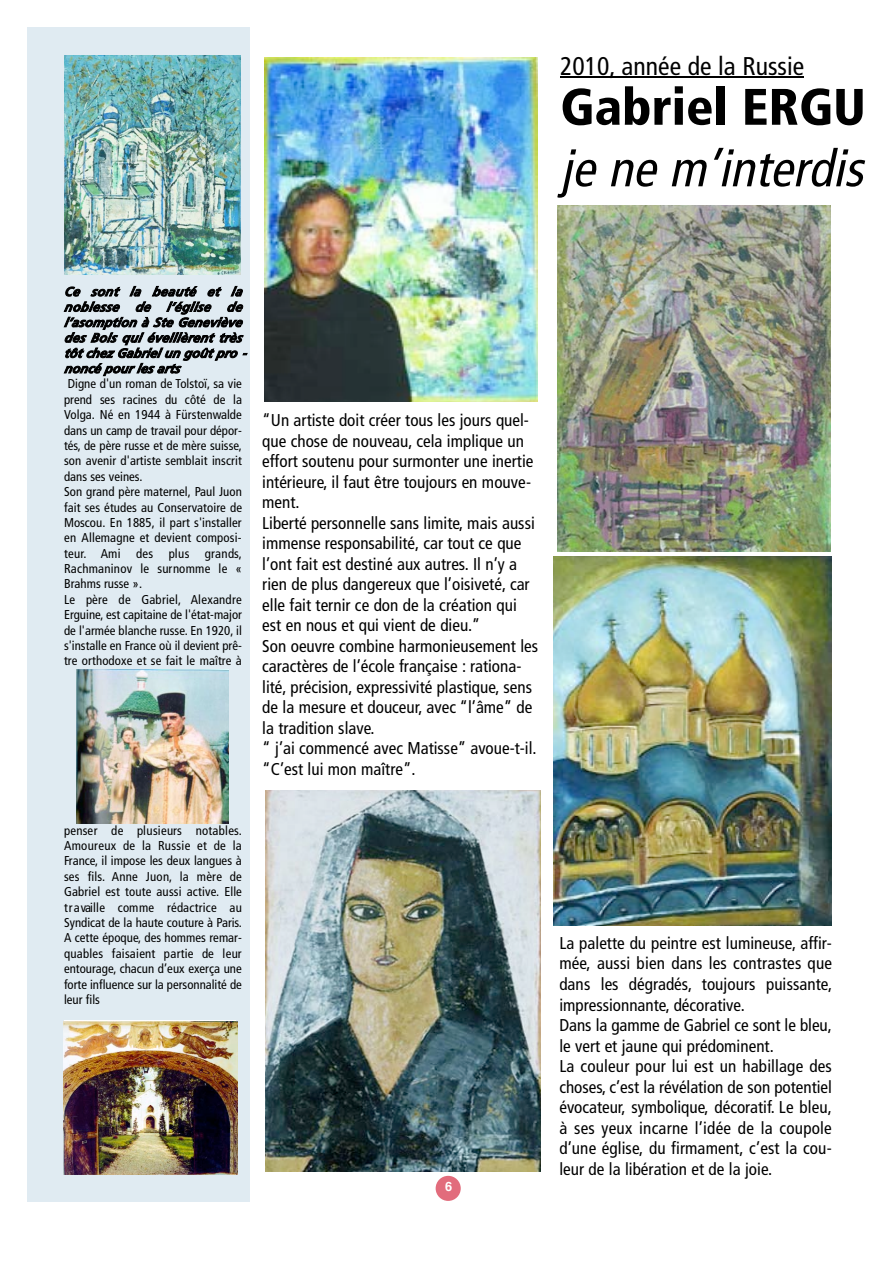
<style>
.page{position:relative;width:893px;height:1263px;background:#fff}
.page>*{position:absolute;margin:0;border:0;box-sizing:border-box;transform-origin:0 0}
.t1{font:italic condensed 51.3px/61.5px "Frutiger";color:#000}
.t2{font:condensed 25.65px "Frutiger";color:#000}
.t3{font:condensed 17.1px/20.5px "Frutiger";color:#000}
.t4{font:condensed 12.75px/15.5px "Frutiger";letter-spacing:.005em;color:#000}
.t5{font:700 12.75px "Helvetica";color:#fff}
.s1{font-weight:900;font-style:normal}
.s2{font-weight:700;font-style:italic;font-stretch:normal}
</style>
<div class="page">
<div style="left:27px;top:27px;width:223px;height:1174px;background:#e0ebf2"></div>
<img style="left:557px;top:206px;width:273px;height:346px">
<img style="left:554px;top:556px;width:277px;height:370px">
<img style="left:64px;top:56px;width:176px;height:218px">
<img style="left:76px;top:669px;width:152px;height:154px">
<img style="left:63px;top:1021px;width:174px;height:153px">
<hr style="left:560px;top:77px;width:55px;height:1px;background:#000">
<hr style="left:621px;top:77px;width:183px;height:1px;background:#000">
<img style="left:265px;top:57px;width:272px;height:345px">
<img style="left:266px;top:790px;width:274px;height:382px">
<svg style="left:435px;top:1176px;width:25px;height:25px"></svg>
<p class="t2" style="left:560px;top:56px;width:245px">2010, année de la Russie</p>
<p class="t1" style="left:560px;top:80px;width:343px"><span class="s1">Gabriel ERGUI </span>je ne m’interdisr</p>
<p class="t4" style="left:64px;top:285px;width:187px"><span class="s2">Ce sont la beauté et la noblesse de l’église de l’asomption à Ste Geneviève des Bois qui éveillèrent très tôt chez Gabriel un goût pro - noncé pour les arts<br></span>Digne d'un roman de Tolstoï, sa vie prend ses racines du côté de la<br>Volga. Né en 1944 à Fürstenwalde dans un camp de travail pour dépor&shy;tés, de père russe et de mère suisse, son avenir d'artiste semblait inscrit dans ses veines.<br>Son grand père maternel, Paul Juon fait ses études au Conservatoire de<br>Moscou. En 1885, il part s'installer en Allemagne et devient composi&shy;te u r. Ami des plus grands,<br>Rachmaninov le surnomme le «<br>Brahms russe ».<br>Le père de Gabriel, A le x a n d re<br>Erguine, est capitaine de l'état-major de l'armée blanche russe. En 1920, il s'installe en France où il devient prê&shy;tre orthodoxe et se fait le maître à</p>
<p class="t3" style="left:262px;top:411px;width:277px">“Un artiste doit créer tous les jours quel&shy;que chose de nouveau, cela implique un effort soutenu pour surmonter une inertie intérieure, il faut être toujours en mouve&shy;ment.<br>Liberté personnelle sans limite, mais aussi immense responsabilité, car tout ce que l’ont fait est destiné aux autres. Il n’y a rien de plus dangereux que l’oisiveté, car elle fait ternir ce don de la création qui est en nous et qui vient de dieu.”<br>Son oeuvre combine harmonieusement les caractères de l’école française : rationa&shy;lité, précision, expressivité plastique, sens de la mesure et douceur, avec “l’âme” de la tradition slave.<br>“ j’ai commencé avec Matisse” avoue-t-il. “C’est lui mon maître”.</p>
<p class="t4" style="left:64px;top:824px;width:179px;text-align:justify">penser de plusieurs notables.<br>Amoureux de la Russie et de la France, il impose les deux langues à ses fils. Anne Juon, la mère de Gabriel est toute aussi active. Elle t r a vaille comme rédactrice au Syndicat de la haute couture à Paris.<br>A cette époque, des hommes remar&shy;quables faisaient partie de leur entourage, chacun d’eux exerça une forte influence sur la personnalité de leur fils</p>
<p class="t5" style="left:445px;top:1181px;width:9px">6</p>
<p class="t3" style="left:559px;top:934px;width:274px">La palette du peintre est lumineuse, affir&shy;mée, aussi bien dans les contrastes que dans les dégradés, toujours puissante, impressionnante, décorative.<br>Dans la gamme de Gabriel ce sont le bleu, le vert et jaune qui prédominent.<br>La couleur pour lui est un habillage des choses, c’est la révélation de son potentiel évocateur, symbolique, décoratif. Le bleu, à ses yeux incarne l’idée de la coupole d’une église, du firmament, c’est la cou&shy;leur de la libération et de la joie.</p>
</div>
